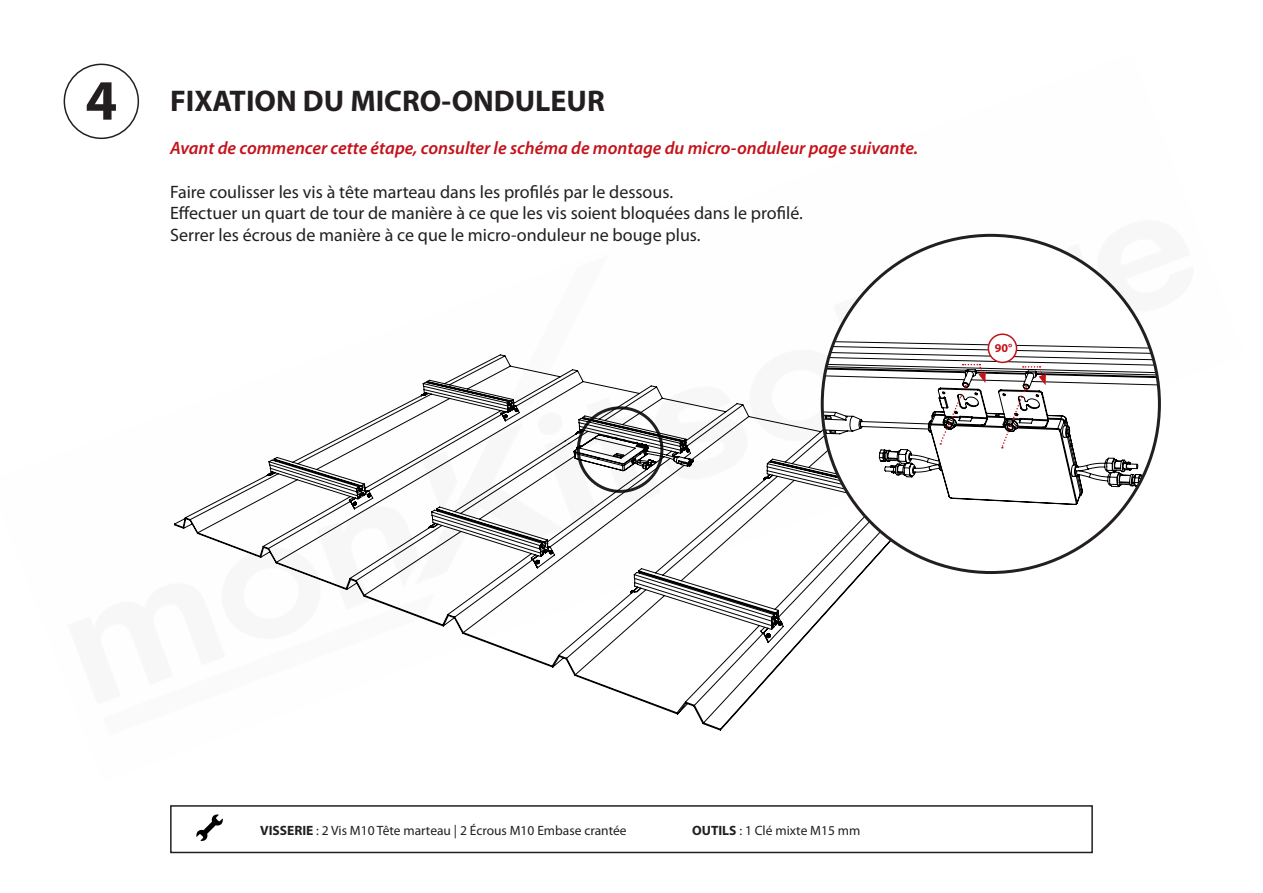
<style>
.page{position:relative;width:1263px;height:893px;background:#fff}
.page>*{position:absolute;margin:0;border:0;box-sizing:border-box;transform-origin:0 0}
.t1{font:700 57.3px "Myriad Pro";color:#231f20}
.t2{font:700 30px "Myriad Pro";color:#231f20}
.t3{font:18px "Myriad Pro";color:#231f20}
.t4{font:italic 600 18px "Myriad Pro";color:#c4121a}
.t5{font:13.5px "Myriad Pro";color:#231f20}
.t6{font:700 12px "Myriad Pro";color:#c4121a}
.s1{font-weight:700}
</style>
<div class="page">
<div style="left:64px;top:64px;width:75px;height:75px;border:2px solid #231f20;border-radius:50%"></div>
<svg style="left:196px;top:814px;width:27px;height:27px"></svg>
<div style="left:170px;top:805px;width:923px;height:48px;border:2px solid #231f20"></div>
<svg style="left:174px;top:354px;width:689px;height:377px"></svg>
<svg style="left:822px;top:235px;width:337px;height:337px"></svg>
<svg style="left:939px;top:423px;width:11px;height:22px"></svg>
<svg style="left:951px;top:395px;width:11px;height:22px"></svg>
<svg style="left:962px;top:364px;width:24px;height:25px"></svg>
<svg style="left:1000px;top:366px;width:46px;height:82px"></svg>
<div style="left:988px;top:334px;width:28px;height:28px;background:#fff;border-radius:50%"></div>
<div style="left:988px;top:333px;width:29px;height:30px;border:2px solid #c4121a;border-radius:50%"></div>
<p class="t1" style="left:85px;top:63px;width:33px">4</p>
<p class="t2" style="left:170px;top:81px;width:436px">FIXATION DU MICRO-ONDULEUR</p>
<p class="t4" style="left:170px;top:137px;width:749px">Avant de commencer cette étape, consulter le schéma de montage du micro-onduleur page suivante.</p>
<p class="t3" style="left:170px;top:180px;width:504px">Faire coulisser les vis à tête marteau dans les profilés par le dessous.</p>
<p class="t3" style="left:170px;top:202px;width:634px">Effectuer un quart de tour de manière à ce que les vis soient bloquées dans le profilé.</p>
<p class="t3" style="left:170px;top:224px;width:532px">Serrer les écrous de manière à ce que le micro-onduleur ne bouge plus.</p>
<p class="t6" style="left:995px;top:340px;width:19px">90°</p>
<p class="t5" style="left:260px;top:822px;width:368px"><span class="s1">VISSERIE</span> : 2 Vis M10 Tête marteau | 2 Écrous M10 Embase crantée</p>
<p class="t5" style="left:692px;top:822px;width:170px"><span class="s1">OUTILS</span> : 1 Clé mixte M15 mm</p>
</div>
